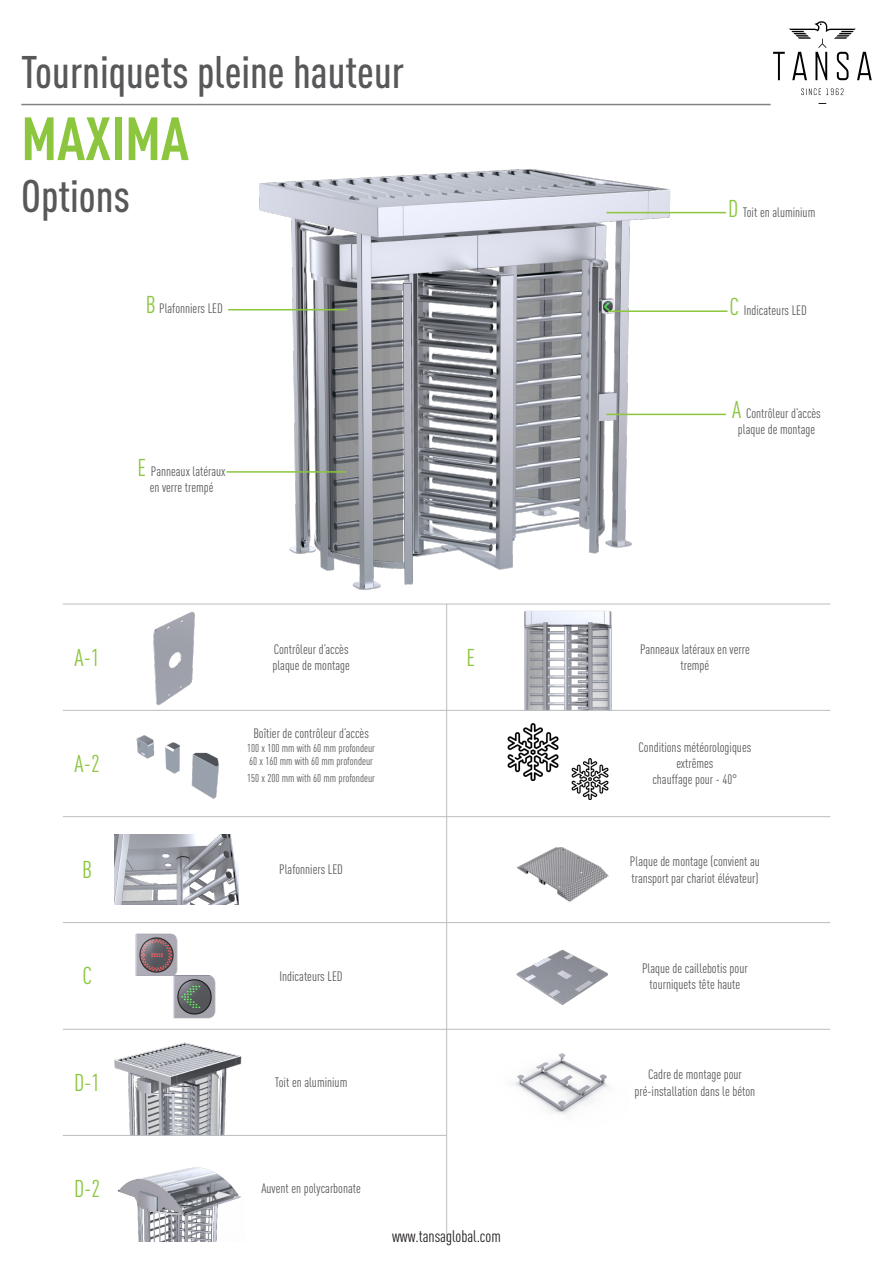
<style>
.page{position:relative;width:893px;height:1263px;background:#fff}
.page>*{position:absolute;margin:0;border:0;box-sizing:border-box;transform-origin:0 0}
.t1{font:700 condensed 60px "DIN Pro";color:#8bc63e}
.t2{font:500 condensed 45px "DIN Pro";color:#57585a}
.t3{font:condensed 24px "DIN Pro";color:#8bc63e}
.t4{font:condensed 16.5px "DIN Pro";color:#231f20}
.t5{font:condensed 13.5px/16.2px "DIN Pro";color:#57585a;text-align:center}
.t6{font:condensed 11.25px "DIN Pro";color:#57585a}
.s1{font-size:24px;color:#8bc63e}
</style>
<div class="page">
<img style="left:226px;top:169px;width:463px;height:422px">
<hr style="left:21px;top:104px;width:750px;height:1px;background:#808285">
<hr style="left:607px;top:212px;width:119px;height:1px;background:#8bc63e">
<svg style="left:773px;top:21px;width:99px;height:59px"></svg>
<svg style="left:801px;top:89px;width:42px;height:6px"></svg>
<hr style="left:607px;top:414px;width:119px;height:1px;background:#8bc63e">
<hr style="left:608px;top:310px;width:120px;height:2px;background:#8bc63e">
<hr style="left:227px;top:471px;width:119px;height:2px;background:#8bc63e">
<hr style="left:228px;top:309px;width:120px;height:1px;background:#8bc63e">
<img style="left:115px;top:835px;width:124px;height:69px">
<img style="left:524px;top:610px;width:88px;height:100px">
<img style="left:114px;top:1042px;width:128px;height:93px">
<img style="left:117px;top:1167px;width:124px;height:74px">
<img style="left:495px;top:817px;width:133px;height:189px">
<img style="left:153px;top:611px;width:42px;height:95px">
<img style="left:136px;top:735px;width:83px;height:64px">
<img style="left:507px;top:724px;width:52px;height:56px">
<img style="left:571px;top:759px;width:38px;height:40px">
<img style="left:135px;top:933px;width:77px;height:43px">
<hr style="left:63px;top:710px;width:767px;height:1px;background:#bcbdc0">
<hr style="left:63px;top:816px;width:767px;height:1px;background:#bcbdc0">
<hr style="left:63px;top:922px;width:767px;height:1px;background:#bcbdc0">
<hr style="left:63px;top:1029px;width:767px;height:1px;background:#bcbdc0">
<hr style="left:63px;top:1135px;width:383px;height:1px;background:#bcbdc0">
<hr style="left:63px;top:604px;width:767px;height:1px;background:#bcbdc0">
<hr style="left:446px;top:604px;width:1px;height:637px;background:#bcbdc0">
<img style="left:173px;top:976px;width:43px;height:43px">
<img style="left:495px;top:1029px;width:133px;height:85px">
<p class="t2" style="left:21px;top:39px;width:384px">Tourniquets pleine hauteur</p>
<p class="t1" style="left:21px;top:93px;width:169px">MAXIMA</p>
<p class="t2" style="left:21px;top:163px;width:110px">Options</p>
<p class="t5" style="left:146px;top:300px;width:78px"><span class="s1">B</span> Plafonniers LED</p>
<p class="t5" style="left:138px;top:462px;width:90px"><span class="s1">E</span> Panneaux latéraux en verre trempé</p>
<p class="t3" style="left:75px;top:640px;width:27px">A-1</p>
<p class="t5" style="left:272px;top:640px;width:79px;text-align:left">Contrôleur d’accès plaque de montage</p>
<p class="t3" style="left:75px;top:746px;width:27px">A-2</p>
<p class="t5" style="left:253px;top:724px;width:117px">Boîtier de contrôleur d’accès</p>
<p class="t6" style="left:247px;top:740px;width:129px">100 x 100 mm with 60 mm profondeur</p>
<p class="t6" style="left:249px;top:753px;width:125px">60 x 160 mm with 60 mm profondeur</p>
<p class="t6" style="left:247px;top:769px;width:129px">150 x 200 mm with 60 mm profondeur</p>
<p class="t3" style="left:82px;top:852px;width:11px">B</p>
<p class="t5" style="left:279px;top:860px;width:65px">Plafonniers LED</p>
<p class="t5" style="left:728px;top:203px;width:89px"><span class="s1">D</span> Toit en aluminium</p>
<p class="t5" style="left:730px;top:301px;width:79px"><span class="s1">C</span> Indicateurs LED</p>
<p class="t5" style="left:732px;top:404px;width:90px"><span class="s1">A</span> Contrôleur d’accès plaque de montage</p>
<p class="t3" style="left:467px;top:640px;width:10px">E</p>
<p class="t5" style="left:640px;top:640px;width:111px">Panneaux latéraux en verre trempé</p>
<p class="t5" style="left:639px;top:738px;width:114px">Conditions météorologiques extrêmes<br>chauffage pour - 40°</p>
<p class="t5" style="left:630px;top:852px;width:131px;text-align:left">Plaque de montage (convient au transport par chariot élévateur)</p>
<p class="t3" style="left:82px;top:959px;width:11px">C</p>
<p class="t5" style="left:642px;top:959px;width:107px">Plaque de caillebotis pour tourniquets tête haute</p>
<p class="t5" style="left:280px;top:967px;width:65px">Indicateurs LED</p>
<p class="t3" style="left:74px;top:1065px;width:28px">D-1</p>
<p class="t5" style="left:275px;top:1073px;width:74px">Toit en aluminium</p>
<p class="t3" style="left:74px;top:1171px;width:28px">D-2</p>
<p class="t5" style="left:261px;top:1179px;width:101px">Auvent en polycarbonate</p>
<p class="t4" style="left:392px;top:1224px;width:110px">www.tansaglobal.com</p>
<p class="t5" style="left:635px;top:1065px;width:122px">Cadre de montage pour pré-installation dans le béton</p>
</div>
